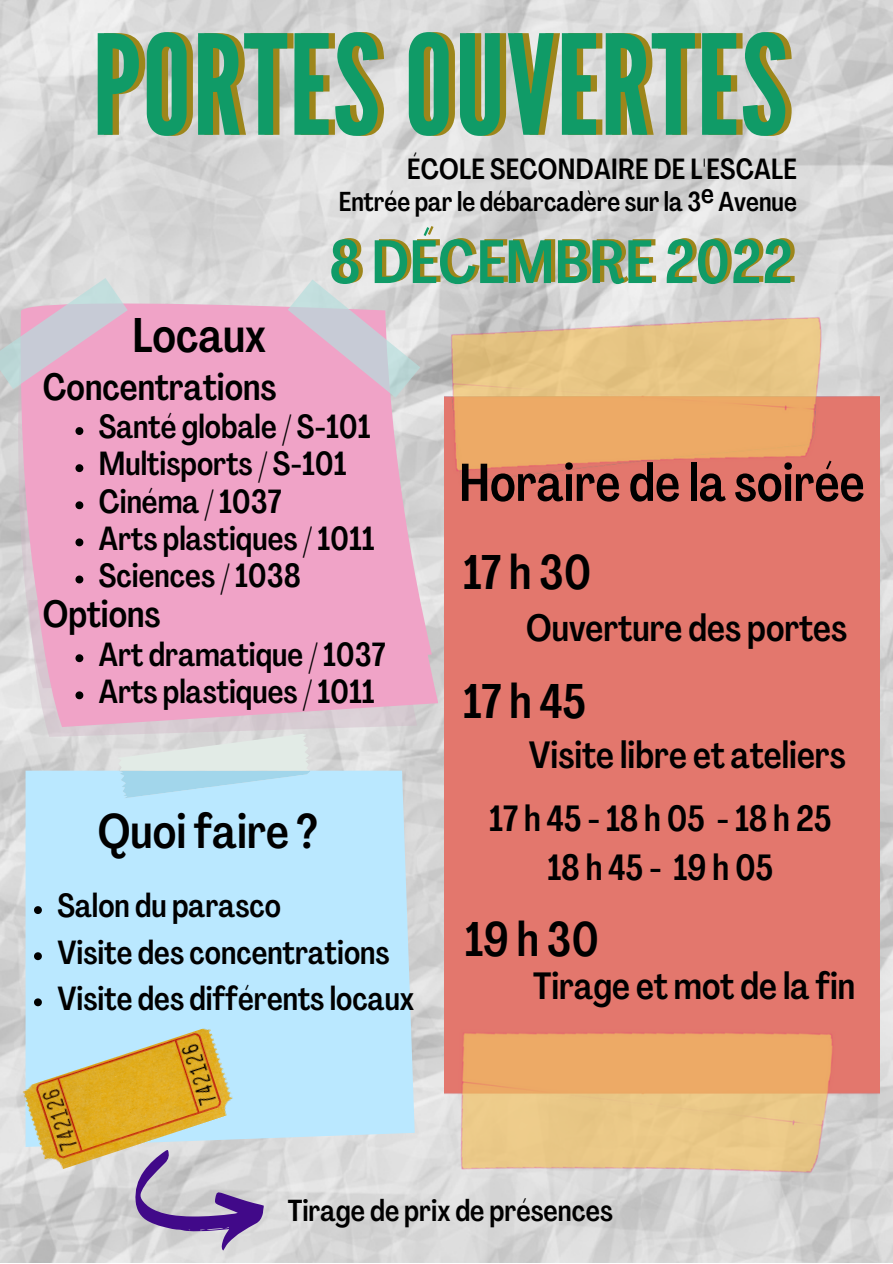
<style>
.page{position:relative;width:893px;height:1264px;background:#fff}
.page>*{position:absolute;margin:0;border:0;box-sizing:border-box;transform-origin:0 0}
.t1{font:138.15px "League Gothic";letter-spacing:.01em;color:#109b67}
.t2{font:500 60.3px "Agrandir Tight";letter-spacing:.01em;color:#109b67}
.t3{font:500 52.5px "Agrandir Tight";color:#000}
.t4{font:500 48px "Agrandir Tight";color:#000}
.t5{font:500 37.5px "Agrandir Tight";color:#000}
.t6{font:500 36px/49.5px "Agrandir Tight";letter-spacing:.08em;color:#000;text-align:center}
.t7{font:500 33px/37px "Agrandir Tight";color:#000}
.t8{font:500 30px "Agrandir Tight";color:#000}
.t9{font:500 28.8px "Agrandir Tight";letter-spacing:.01em;color:#000}
.t10{font:500 27px "Agrandir Tight";color:#000}
</style>
<div class="page">
<img style="left:0;top:0;width:892px;height:1262px">
<img style="left:444px;top:294px;width:435px;height:878px">
<svg style="left:17px;top:294px;width:415px;height:306px;background:#eca8c8"></svg>
<svg style="left:0;top:278px;width:420px;height:119px;background:#e0bacf"></svg>
<svg style="left:117px;top:736px;width:193px;height:34px;background:#dfe5e2"></svg>
<div style="left:26px;top:770px;width:388px;height:376px;background:#bae8ff"></div>
<svg style="left:34px;top:906px;width:8px;height:8px"></svg>
<svg style="left:34px;top:952px;width:8px;height:8px"></svg>
<svg style="left:34px;top:998px;width:8px;height:8px"></svg>
<img style="left:21px;top:1026px;width:216px;height:146px">
<svg style="left:15px;top:600px;width:402px;height:136px;background:#dad6d8"></svg>
<svg style="left:24px;top:600px;width:414px;height:127px;background:#ecaac9"></svg>
<svg style="left:129px;top:1146px;width:140px;height:108px;background:#b7acc5"></svg>
<svg style="left:75px;top:427px;width:8px;height:8px"></svg>
<svg style="left:75px;top:464px;width:8px;height:8px"></svg>
<svg style="left:75px;top:501px;width:8px;height:8px"></svg>
<svg style="left:75px;top:538px;width:8px;height:8px"></svg>
<svg style="left:75px;top:575px;width:8px;height:8px"></svg>
<svg style="left:75px;top:654px;width:8px;height:8px"></svg>
<svg style="left:75px;top:691px;width:8px;height:8px"></svg>
<h1 class="t1" style="left:92px;top:6px;width:697px">PORTES OUVERTES</h1>
<p class="t9" style="left:407px;top:158px;width:391px">ÉCOLE SECONDAIRE DE L'ESCALE</p>
<p class="t10" style="left:339px;top:191px;width:459px">Entrée par le débarcadère sur la 3 Avenue</p>
<p class="t10" style="left:701px;top:182px;width:14px">e</p>
<h3 class="t4" style="left:132px;top:316px;width:135px">Locaux</h3>
<p class="t5" style="left:43px;top:372px;width:235px">Concentrations</p>
<h2 class="t2" style="left:329px;top:238px;width:465px">8 DÉCEMBRE 2022</h2>
<p class="t7" style="left:99px;top:411px;width:277px">Santé globale / S-101<br>Multisports / S-101<br>Cinéma / 1037<br>Arts plastiques / 1011<br>Sciences / 1038</p>
<p class="t5" style="left:43px;top:599px;width:119px">Options</p>
<p class="t7" style="left:99px;top:638px;width:288px">Art dramatique / 1037<br>Arts plastiques / 1011</p>
<h3 class="t4" style="left:98px;top:812px;width:221px">Quoi faire ?</h3>
<p class="t7" style="left:57px;top:886px;width:358px;line-height:46px">Salon du parasco<br>Visite des concentrations<br>Visite des différents locaux</p>
<h3 class="t3" style="left:459px;top:461px;width:407px">Horaire de la soirée</h3>
<h3 class="t4" style="left:463px;top:552px;width:130px">17h30</h3>
<p class="t5" style="left:526px;top:612px;width:322px">Ouverture des portes</p>
<h3 class="t4" style="left:463px;top:682px;width:124px">17h45</h3>
<p class="t5" style="left:529px;top:739px;width:318px">Visite libre et ateliers</p>
<p class="t6" style="left:489px;top:796px;width:343px">17h45-18h05 -18h25<br>18h45- 19h05</p>
<h3 class="t4" style="left:464px;top:920px;width:136px">19h30</h3>
<p class="t5" style="left:533px;top:971px;width:323px">Tirage et mot de la fin</p>
<p class="t8" style="left:288px;top:1198px;width:327px">Tirage de prix de présences</p>
</div>
